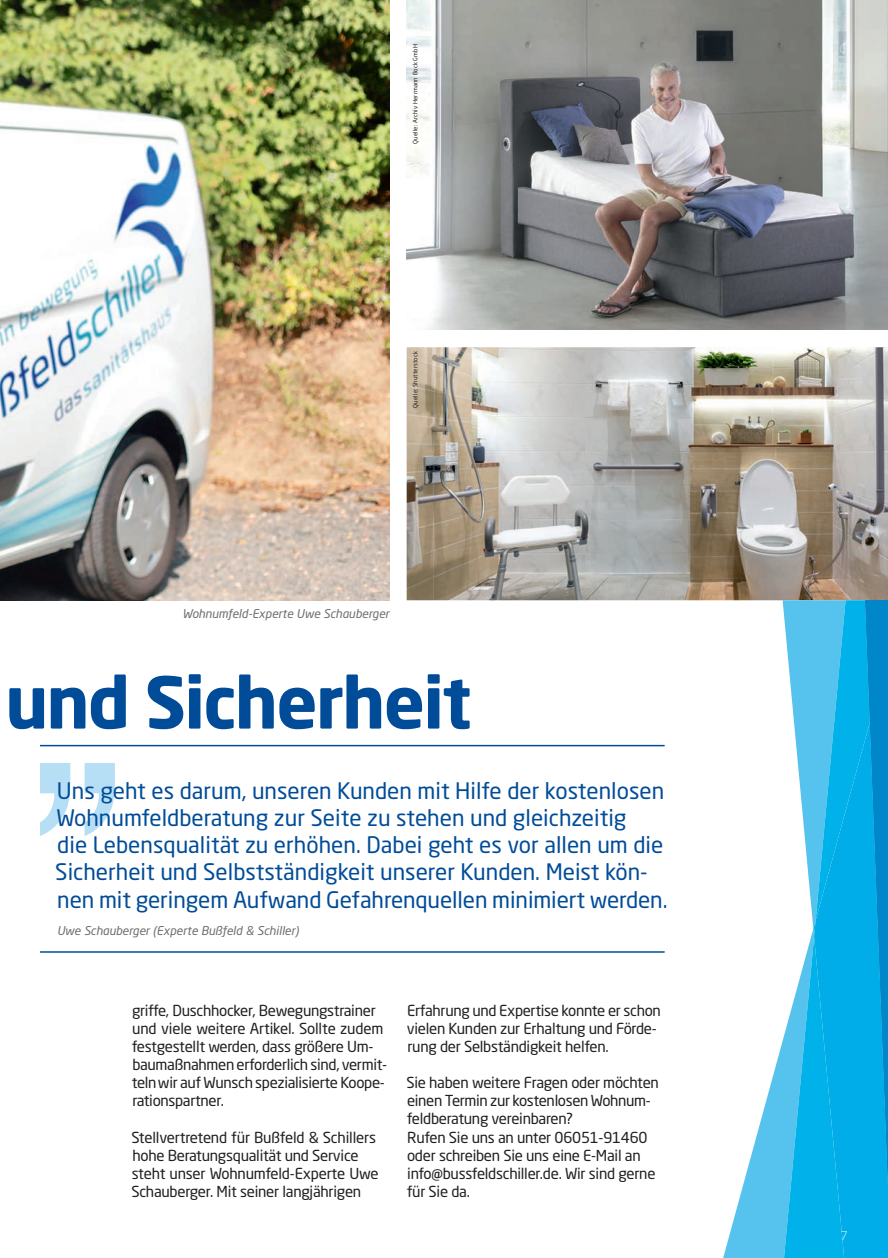
<style>
.page{position:relative;width:888px;height:1258px;background:#fff}
.page>*{position:absolute;margin:0;border:0;box-sizing:border-box;transform-origin:0 0}
.t1{font:700 70.5px "Neo Sans Pro";letter-spacing:-.025em;color:#014c98}
.t2{font:22.5px/27.2px "Neo Sans Pro";color:#014c98}
.t3{font:15px/18.1px "Neo Sans Pro";letter-spacing:-.02em;color:#231f20}
.t4{font:italic 12px "Neo Sans Pro";color:#6c6d70}
.t5{font:300 12px "Neo Sans Pro";color:#fff}
.t6{font:6px "Neo Sans Pro";letter-spacing:.025em;color:#231f20}
</style>
<div class="page">
<img style="left:0;top:0;width:390px;height:600px">
<svg style="left:40px;top:763px;width:75px;height:73px"></svg>
<hr style="left:40px;top:745px;width:625px;height:1px;background:#014c98">
<hr style="left:40px;top:951px;width:625px;height:2px;background:#014c98">
<img style="left:407px;top:347px;width:481px;height:253px">
<img style="left:407px;top:0;width:481px;height:329px">
<svg style="left:719px;top:600px;width:169px;height:658px"></svg>
<p class="t6" style="left:411px;top:144px;width:101px;rotate:-90deg">Quelle: Archiv Herrmann Bock GmbH</p>
<p class="t6" style="left:411px;top:408px;width:58px;rotate:-90deg">Quelle: Shutterstock</p>
<p class="t4" style="left:183px;top:607px;width:208px">Wohnumfeld-Experte Uwe Schauberger</p>
<h1 class="t1" style="left:5px;top:657px;width:468px">und Sicherheit</h1>
<p class="t2" style="left:55px;top:777px;width:614px">Uns geht es darum, unseren Kunden mit Hilfe der kostenlosen Wohnumfeldberatung zur Seite zu stehen und gleichzeitig<br>die Lebensqualität zu erhöhen. Dabei geht es vor allen um die Sicherheit und Selbstständigkeit unserer Kunden. Meist kön&shy;nen mit geringem Aufwand Gefahrenquellen minimiert werden.</p>
<p class="t4" style="left:57px;top:923px;width:244px">Uwe Schauberger (Experte Bußfeld &amp; Schiller)</p>
<p class="t3" style="left:132px;top:1001px;width:257px">griffe, Duschhocker, Bewegungstrainer und viele weitere Artikel. Sollte zudem festgestellt werden, dass größere Um&shy;baumaßnahmen erforderlich sind, vermit&shy;teln wir auf Wunsch spezialisierte Koope&shy;rationspartner.</p>
<p class="t3" style="left:131px;top:1128px;width:249px">Stellvertretend für Bußfeld &amp; Schillers hohe Beratungsqualität und Service steht unser Wohnumfeld-Experte Uwe Schauberger. Mit seiner langjährigen</p>
<p class="t3" style="left:407px;top:1001px;width:256px">Erfahrung und Expertise konnte er schon vielen Kunden zur Erhaltung und Förde&shy;rung der Selbständigkeit helfen.</p>
<p class="t3" style="left:406px;top:1073px;width:254px">Sie haben weitere Fragen oder möchten einen Termin zur kostenlosen Wohnum&shy;feldberatung vereinbaren?<br>Rufen Sie uns an unter 06051-91460 oder schreiben Sie uns eine E-Mail an info@bussfeldschiller.de. Wir sind gerne für Sie da.</p>
<p class="t5" style="left:841px;top:1228px;width:8px">7</p>
</div>
